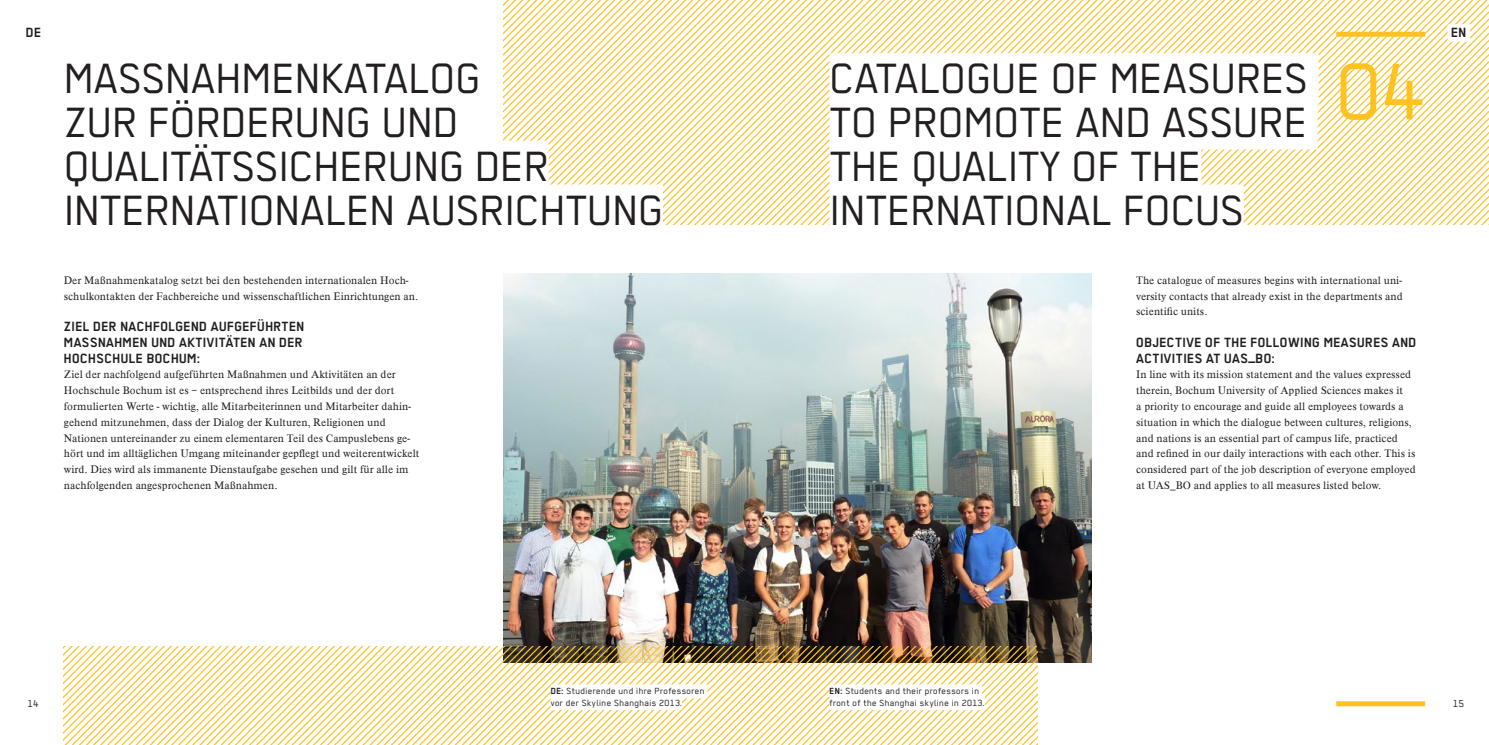
<style>
.page{position:relative;width:1489px;height:745px;background:#fff}
.page>*{position:absolute;margin:0;border:0;box-sizing:border-box;transform-origin:0 0}
.t1{font:90px "BO Regular Normal";color:#fec221}
.t2{font:47.5px/43.8px "BO Regular Normal";color:#231f20}
.t3{font:700 15px/15.8px "BO Regular";color:#231f20}
.t4{font:11.25px/15.8px "BO Antiqua";color:#231f20}
.t5{font:11.25px "BO Regular Normal";color:#231f20}
.t6{font:10px/11.9px "BO Regular Normal";letter-spacing:.03em;color:#231f20}
.s1{font-family:"BO Regular";font-weight:700}
</style>
<div class="page">
<svg style="left:503px;top:0;width:985px;height:224px"></svg>
<div style="left:64px;top:141px;width:484px;height:52px;background:#fff"></div>
<div style="left:64px;top:184px;width:599px;height:53px;background:#fff"></div>
<div style="left:829px;top:53px;width:489px;height:53px;background:#fff"></div>
<div style="left:829px;top:97px;width:488px;height:52px;background:#fff"></div>
<div style="left:829px;top:141px;width:372px;height:52px;background:#fff"></div>
<div style="left:829px;top:184px;width:414px;height:53px;background:#fff"></div>
<div style="left:1336px;top:32px;width:88px;height:5px;background:#fec221"></div>
<svg style="left:1336px;top:701px;width:88px;height:4px"></svg>
<img style="left:503px;top:273px;width:588px;height:389px">
<svg style="left:64px;top:646px;width:973px;height:98px"></svg>
<div style="left:550px;top:684px;width:157px;height:13px;background:#fff"></div>
<div style="left:550px;top:696px;width:132px;height:13px;background:#fff"></div>
<div style="left:829px;top:684px;width:152px;height:13px;background:#fff"></div>
<div style="left:829px;top:696px;width:155px;height:13px;background:#fff"></div>
<div style="left:1447px;top:24px;width:22px;height:18px;background:#fff"></div>
<h3 class="t3" style="left:26px;top:25px;width:17px">DE</h3>
<h3 class="t3" style="left:1450px;top:25px;width:17px">EN</h3>
<h2 class="t2" style="left:64px;top:56px;width:601px">MASSNAHMENKATALOG<br>ZUR FÖRDERUNG UND<br>QUALITÄTSSICHERUNG DER<br>INTERNATIONALEN AUSRICHTUNG</h2>
<h2 class="t2" style="left:829px;top:56px;width:480px">CATALOGUE OF MEASURES<br>TO PROMOTE AND ASSURE<br>THE QUALITY OF THE<br>INTERNATIONAL FOCUS</h2>
<h1 class="t1" style="left:1336px;top:42px;width:90px">04</h1>
<p class="t4" style="left:64px;top:272px;width:356px">Der Maßnahmenkatalog setzt bei den bestehenden internationalen Hoch&shy;schulkontakten der Fachbereiche und wissenschaftlichen Einrichtungen an.</p>
<h3 class="t3" style="left:64px;top:318px;width:242px;text-align:justify">ZIEL DER NACHFOLGEND AUFGEFÜHRTEN MASSNAHMEN UND AKTIVITÄTEN AN DER HOCHSCHULE BOCHUM:</h3>
<p class="t4" style="left:64px;top:367px;width:357px">Ziel der nachfolgend aufgeführten Maßnahmen und Aktivitäten an der Hochschule Bochum ist es – entsprechend ihres Leitbilds und der dort formulierten Werte - wichtig, alle Mitarbeiterinnen und Mitarbeiter dahin&shy;gehend mitzunehmen, dass der Dialog der Kulturen, Religionen und Nationen untereinander zu einem elementaren Teil des Campuslebens ge&shy;hört und im alltäglichen Umgang miteinander gepflegt und weiterentwickelt wird. Dies wird als immanente Dienstaufgabe gesehen und gilt für alle im nachfolgenden angesprochenen Maßnahmen.</p>
<p class="t4" style="left:1136px;top:272px;width:268px;text-align:justify">The catalogue of measures begins with international uni&shy;versity contacts that already exist in the departments and scientific units.</p>
<h3 class="t3" style="left:1136px;top:334px;width:282px">OBJECTIVE OF THE FOLLOWING MEASURES AND<br>ACTIVITIES AT UAS_BO:</h3>
<p class="t4" style="left:1136px;top:367px;width:281px">In line with its mission statement and the values expressed therein, Bochum University of Applied Sciences makes it<br>a priority to encourage and guide all employees towards a situation in which the dialogue between cultures, religions, and nations is an essential part of campus life, practiced and refined in our daily interactions with each other. This is considered part of the job description of everyone employed at UAS_BO and applies to all measures listed below.</p>
<p class="t6" style="left:550px;top:684px;width:155px"><span class="s1">DE:</span> Studierende und ihre Professoren vor der Skyline Shanghais 2013.</p>
<p class="t6" style="left:829px;top:684px;width:156px"><span class="s1">EN:</span> Students and their professors in front of the Shanghai skyline in 2013.</p>
<p class="t5" style="left:28px;top:697px;width:13px">14</p>
<p class="t5" style="left:1452px;top:697px;width:13px">15</p>
</div>
